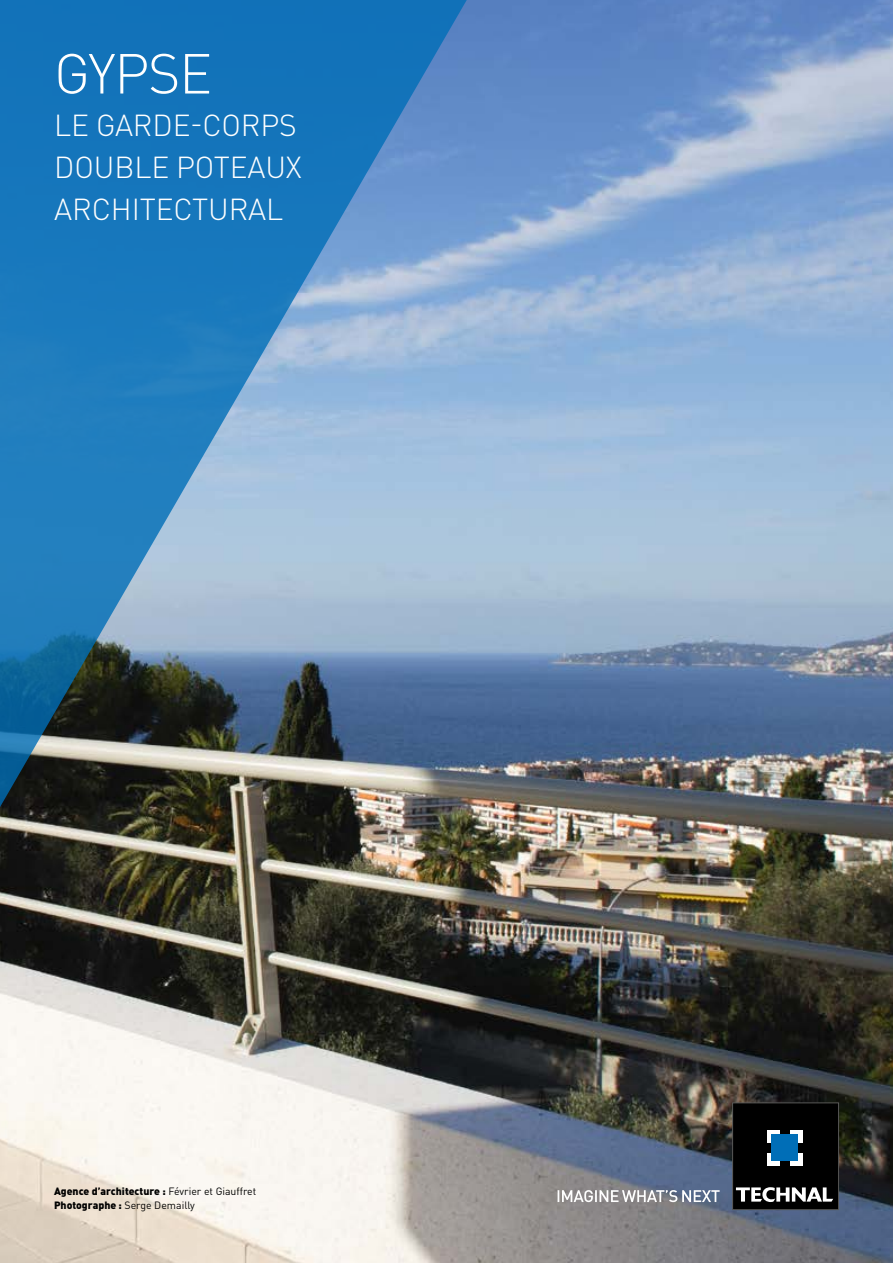
<style>
.page{position:relative;width:893px;height:1263px;background:#fff}
.page>*{position:absolute;margin:0;border:0;box-sizing:border-box;transform-origin:0 0}
.t1{font:300 55.5px "DIN Pro";letter-spacing:-.025em;color:#fff}
.t2{font:300 30px/42px "DIN Pro";letter-spacing:-.005em;color:#fff}
.t3{font:900 10.5px/13.5px "DIN Pro";color:#000}
.s1{font-weight:400}
</style>
<div class="page">
<img style="left:0;top:0;width:893px;height:1263px">
<svg style="left:0;top:0;width:474px;height:829px;background:#4d86b1"></svg>
<div style="left:733px;top:1103px;width:105px;height:106px;background:#000"></div>
<div style="left:732px;top:1102px;width:107px;height:108px;border:1px solid #575756"></div>
<svg style="left:736px;top:1187px;width:97px;height:15px"></svg>
<div style="left:767px;top:1130px;width:13px;height:13px;background:#fff"></div>
<div style="left:790px;top:1130px;width:12px;height:13px;background:#fff"></div>
<div style="left:767px;top:1153px;width:13px;height:13px;background:#fff"></div>
<div style="left:790px;top:1153px;width:12px;height:13px;background:#fff"></div>
<div style="left:771px;top:1134px;width:27px;height:27px;background:#006eb7"></div>
<svg style="left:558px;top:1190px;width:162px;height:12px"></svg>
<h1 class="t1" style="left:54px;top:31px;width:160px">GYPSE</h1>
<h2 class="t2" style="left:54px;top:101px;width:249px">LE GARDE-CORPS<br>DOUBLE POTEAUX<br>ARCHITECTURAL</h2>
<p class="t3" style="left:54px;top:1183px;width:204px">Agence d’architecture : <span class="s1">Février et Giauffret<br></span>Photographe : <span class="s1">Serge Demailly</span></p>
</div>
